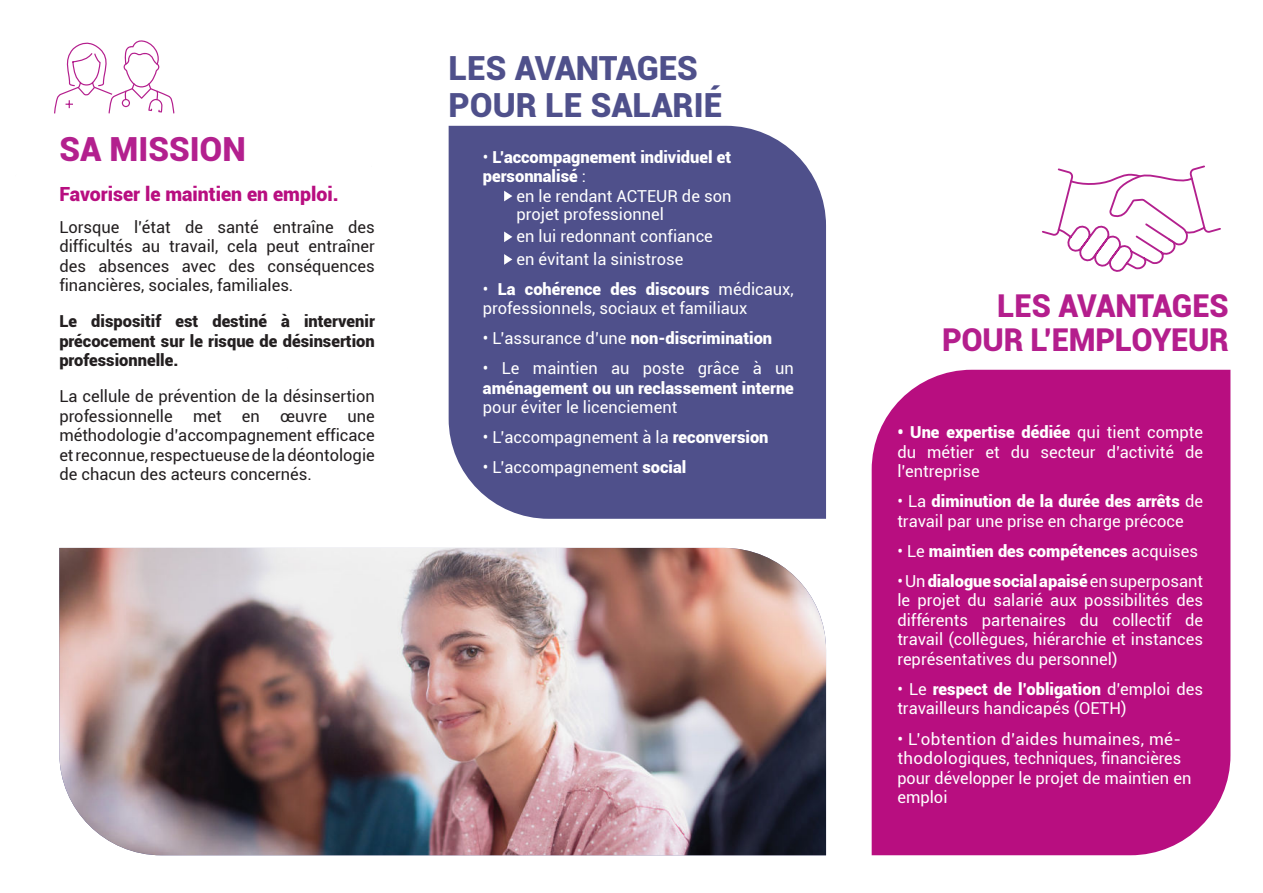
<style>
.page{position:relative;width:1263px;height:893px;background:#fff}
.page>*{position:absolute;margin:0;border:0;box-sizing:border-box;transform-origin:0 0}
.t1{font:900 33.3px/36.5px "Roboto";color:#4f508b}
.t2{font:900 33.3px "Roboto";color:#b3208e}
.t3{font:900 31.5px/34.5px "Roboto";letter-spacing:-.01em;color:#b41e8d;text-align:right}
.t4{font:900 19.5px "Roboto";color:#b80e80}
.t5{font:16.5px/19.5px "Roboto";color:#fff}
.t6{font:16.5px/19.5px "Roboto";color:#231f20;text-align:justify}
.t7{font:900 16.5px/19.5px "Roboto";color:#fff}
.t8{font:900 16.5px/19.5px "Roboto";color:#231f20;text-align:justify}
.s1{font-weight:400}
.s2{font-weight:900}
</style>
<div class="page">
<div style="left:872px;top:370px;width:358px;height:485px;background:#b80e80"></div>
<div style="left:449px;top:126px;width:377px;height:393px;background:#4f508b"></div>
<svg style="left:54px;top:40px;width:120px;height:74px"></svg>
<svg style="left:504px;top:191px;width:8px;height:10px"></svg>
<svg style="left:504px;top:232px;width:8px;height:10px"></svg>
<svg style="left:504px;top:254px;width:8px;height:11px"></svg>
<img style="left:59px;top:548px;width:767px;height:307px">
<svg style="left:1042px;top:165px;width:179px;height:107px"></svg>
<h1 class="t2" style="left:59px;top:135px;width:188px">SA MISSION</h1>
<p class="t4" style="left:59px;top:186px;width:281px">Favoriser le maintien en emploi.</p>
<p class="t6" style="left:59px;top:218px;width:317px">Lorsque l’état de santé entraîne des difficultés au travail, cela peut entraîner des absences avec des conséquences financières, sociales, familiales.</p>
<p class="t8" style="left:59px;top:313px;width:317px">Le dispositif est destiné à intervenir précocement sur le risque de désinsertion professionnelle.</p>
<p class="t6" style="left:59px;top:388px;width:317px">La cellule de prévention de la désinsertion professionnelle met en œuvre une méthodologie d’accompagnement efficace et reconnue, respectueuse de la déontologie de chacun des acteurs concernés.</p>
<h1 class="t1" style="left:449px;top:53px;width:275px">LES AVANTAGES<br>POUR LE SALARIÉ</h1>
<p class="t7" style="left:483px;top:148px;width:250px"><span class="s1">•</span> L’accompagnement individuel et personnalisé <span class="s1">:</span></p>
<p class="t5" style="left:516px;top:188px;width:216px;line-height:18px">en le rendant ACTEUR de son projet professionnel</p>
<p class="t5" style="left:516px;top:226px;width:198px;line-height:22.5px">en lui redonnant confiance en évitant la sinistrose</p>
<p class="t5" style="left:483px;top:280px;width:312px">• <span class="s2">La cohérence des discours</span> médicaux, professionnels, sociaux et familiaux</p>
<p class="t7" style="left:483px;top:330px;width:291px"><span class="s1">• L’assurance d’une</span> non-discrimination</p>
<p class="t5" style="left:483px;top:360px;width:312px">• Le maintien au poste grâce à un</p>
<p class="t7" style="left:483px;top:379px;width:312px">aménagement ou un reclassement interne</p>
<p class="t5" style="left:483px;top:399px;width:196px">pour éviter le licenciement</p>
<p class="t5" style="left:483px;top:429px;width:287px">• L’accompagnement à la <span class="s2">reconversion</span></p>
<p class="t5" style="left:483px;top:459px;width:205px">• L’accompagnement <span class="s2">social</span></p>
<h2 class="t3" style="left:942px;top:291px;width:288px">LES AVANTAGES<br>POUR L’EMPLOYEUR</h2>
<p class="t5" style="left:897px;top:424px;width:307px;text-align:justify"><span class="s2">• Une expertise dédiée</span> qui tient compte du métier et du secteur d’activité de l’entreprise</p>
<p class="t5" style="left:897px;top:493px;width:307px">• La <span class="s2">diminution de la durée des arrêts</span> de travail par une prise en charge précoce</p>
<p class="t7" style="left:897px;top:543px;width:302px"><span class="s1">• Le</span> maintien des compétences <span class="s1">acquises</span></p>
<p class="t5" style="left:897px;top:572px;width:307px;text-align:justify">• Un <span class="s2">dialogue social apaisé</span> en superposant le projet du salarié aux possibilités des différents partenaires du collectif de travail (collègues, hiérarchie et instances représentatives du personnel)</p>
<p class="t5" style="left:897px;top:680px;width:307px">• Le <span class="s2">respect de l’obligation</span> d’emploi des travailleurs handicapés (OETH)</p>
<p class="t5" style="left:897px;top:730px;width:295px">• L’obtention d’aides humaines, mé&shy;thodologiques, techniques, financières pour développer le projet de maintien en emploi</p>
</div>
